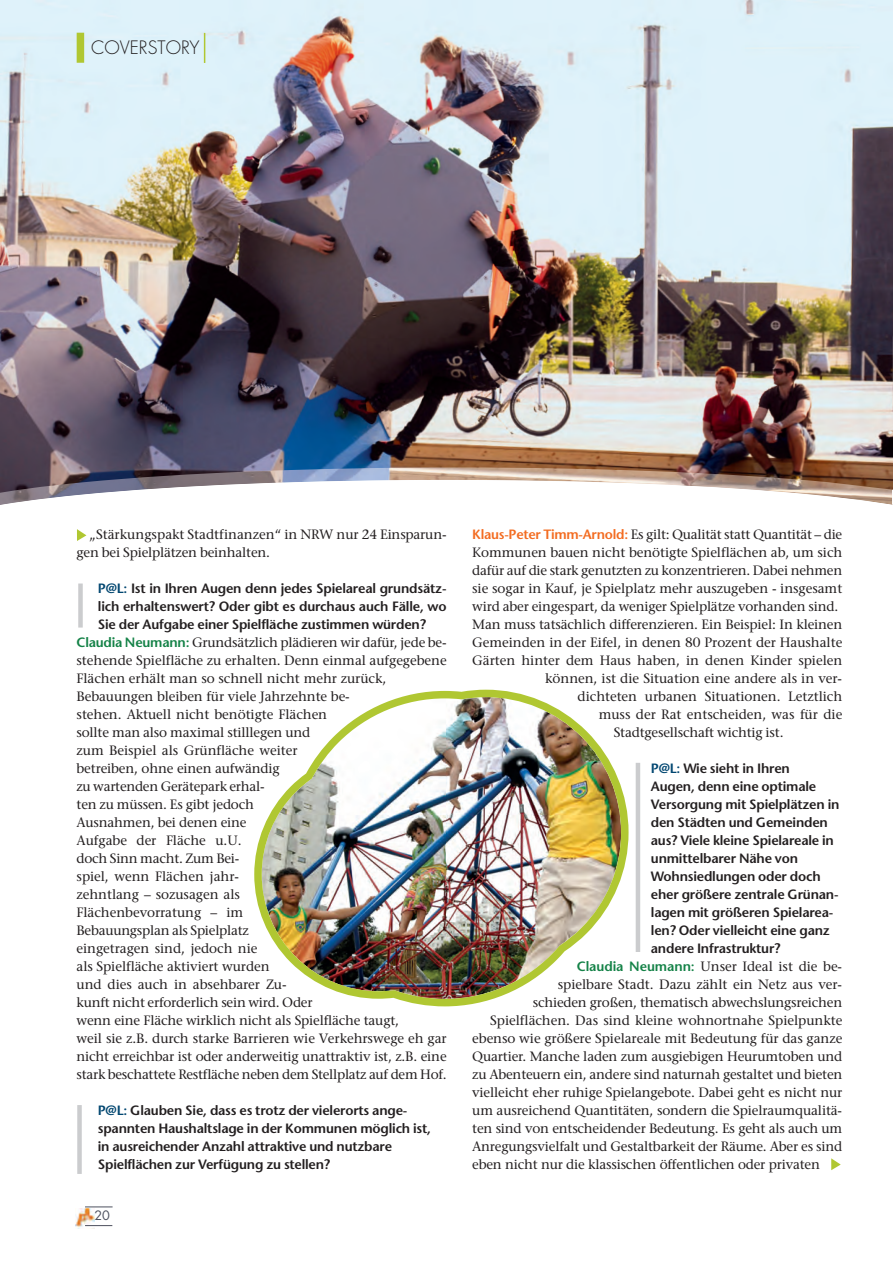
<style>
.page{position:relative;width:893px;height:1262px;background:#fff}
.page>*{position:absolute;margin:0;border:0;box-sizing:border-box;transform-origin:0 0}
.t1{font:300 18px "Futura";color:#231f20}
.t2{font:13.5px/18px "Stone Serif";letter-spacing:-.01em;color:#231f20}
.t3{font:600 13.5px/18px "Stone Sans";letter-spacing:-.015em;color:#231f20}
.t4{font:12.6px "Futura";color:#4d515e}
.s1{color:#004670}
.s2{font-family:"Stone Sans";font-weight:600;color:#148247}
.s3{font-family:"Stone Sans";font-weight:600;color:#f36c21}
</style>
<div class="page">
<img style="left:76px;top:1208px;width:18px;height:20px">
<svg style="left:85px;top:1206px;width:28px;height:1px"></svg>
<svg style="left:85px;top:1225px;width:27px;height:1px"></svg>
<img style="left:0;top:0;width:892px;height:467px">
<img style="left:0;top:467px;width:892px;height:13px">
<svg style="left:0;top:480px;width:892px;height:9px"></svg>
<svg style="left:0;top:489px;width:892px;height:52px"></svg>
<div style="left:66px;top:528px;width:9px;height:11px;background:#fff"></div>
<svg style="left:831px;top:1158px;width:9px;height:12px"></svg>
<img style="left:254px;top:689px;width:374px;height:317px">
<hr style="left:204px;top:33px;width:1px;height:30px;background:#b0c732">
<div style="left:77px;top:33px;width:7px;height:30px;background:#b0c732"></div>
<div style="left:78px;top:583px;width:5px;height:44px;background:#cbccce"></div>
<div style="left:77px;top:1105px;width:5px;height:68px;background:#cbccce"></div>
<div style="left:635px;top:763px;width:5px;height:189px;background:#cbccce"></div>
<h1 class="t1" style="left:91px;top:38px;width:110px">COVERSTORY</h1>
<p class="t2" style="left:77px;top:526px;width:371px;text-indent:13px">„Stärkungspakt Stadtfinanzen“ in NRW nur 24 Einsparun&shy;gen bei Spielplätzen beinhalten.</p>
<p class="t3" style="left:98px;top:580px;width:350px;text-align:justify"><span class="s1">P@L:</span> Ist in Ihren Augen denn jedes Spielareal grundsätz&shy;lich erhaltenswert? Oder gibt es durchaus auch Fälle, wo Sie der Aufgabe einer Spielfläche zustimmen würden?</p>
<p class="t2" style="left:77px;top:634px;width:371px"><span class="s2">Claudia Neumann:</span> Grundsätzlich plädieren wir dafür, jede be&shy;stehende Spielfläche zu erhalten. Denn einmal aufgegebene Flächen erhält man so schnell nicht mehr zurück, Bebauungen bleiben für viele Jahrzehnte be-<br>stehen. Aktuell nicht benötigte Flächen<br>sollte man also maximal stilllegen und<br>zum Beispiel als Grünfläche weiter<br>betreiben, ohne einen aufwändig<br>zu wartenden Gerätepark erhal-<br>ten zu müssen. Es gibt jedoch<br>Ausnahmen, bei denen eine<br>Aufgabe der Fläche u.U.<br>doch Sinn macht. Zum Bei-<br>spiel, wenn Flächen jahr-<br>zehntlang – sozusagen als<br>Flächenbevorratung – im<br>Bebauungsplan als Spielplatz<br>eingetragen sind, jedoch nie<br>als Spielfläche aktiviert wurden<br>und dies auch in absehbarer Zu-<br>kunft nicht erforderlich sein wird. Oder<br>wenn eine Fläche wirklich nicht als Spielfläche taugt,<br>weil sie z.B. durch starke Barrieren wie Verkehrswege eh gar nicht erreichbar ist oder anderweitig unattraktiv ist, z.B. eine stark beschattete Restfläche neben dem Stellplatz auf dem Hof.</p>
<p class="t3" style="left:98px;top:1102px;width:335px"><span class="s1">P@L:</span> Glauben Sie, dass es trotz der vielerorts ange&shy;spannten Haushaltslage in der Kommunen möglich ist, in ausreichender Anzahl attraktive und nutzbare Spielflächen zur Verfügung zu stellen?</p>
<p class="t4" style="left:94px;top:1208px;width:17px">20</p>
<p class="t2" style="left:472px;top:526px;width:371px"><span class="s3">Klaus-Peter Timm-Arnold:</span> Es gilt: Qualität statt Quantität – die</p>
<p class="t2" style="left:472px;top:544px;width:371px">Kommunen bauen nicht benötigte Spielflächen ab, um sich</p>
<p class="t2" style="left:472px;top:562px;width:371px">dafür auf die stark genutzten zu konzentrieren. Dabei nehmen</p>
<p class="t2" style="left:472px;top:580px;width:371px">sie sogar in Kauf, je Spielplatz mehr auszugeben - insgesamt</p>
<p class="t2" style="left:472px;top:598px;width:367px">wird aber eingespart, da weniger Spielplätze vorhanden sind.</p>
<p class="t2" style="left:472px;top:616px;width:371px">Man muss tatsächlich differenzieren. Ein Beispiel: In kleinen</p>
<p class="t2" style="left:472px;top:634px;width:371px">Gemeinden in der Eifel, in denen 80 Prozent der Haushalte</p>
<p class="t2" style="left:472px;top:652px;width:371px">Gärten hinter dem Haus haben, in denen Kinder spielen</p>
<p class="t2" style="left:545px;top:670px;width:298px">können, ist die Situation eine andere als in ver-</p>
<p class="t2" style="left:577px;top:688px;width:266px">dichteten urbanen Situationen. Letztlich</p>
<p class="t2" style="left:598px;top:706px;width:245px">muss der Rat entscheiden, was für die</p>
<p class="t2" style="left:613px;top:724px;width:171px">Stadtgesellschaft wichtig ist.</p>
<p class="t3" style="left:651px;top:760px;width:190px"><span class="s1">P@L:</span> Wie sieht in Ihren<br>Augen, denn eine optimale<br>Versorgung mit Spielplätzen in den Städten und Gemeinden aus? Viele kleine Spielareale in unmittelbarer Nähe von<br>Wohnsiedlungen oder doch eher größere zentrale Grünan&shy;lagen mit größeren Spielarea&shy;len? Oder vielleicht eine ganz andere Infrastruktur?</p>
<p class="t2" style="left:576px;top:958px;width:267px"><span class="s2">Claudia Neumann:</span> Unser Ideal ist die be-</p>
<p class="t2" style="left:557px;top:976px;width:286px">spielbare Stadt. Dazu zählt ein Netz aus ver-</p>
<p class="t2" style="left:532px;top:994px;width:311px">schieden großen, thematisch abwechslungsreichen</p>
<p class="t2" style="left:490px;top:1012px;width:353px">Spielflächen. Das sind kleine wohnortnahe Spielpunkte</p>
<p class="t2" style="left:472px;top:1030px;width:371px">ebenso wie größere Spielareale mit Bedeutung für das ganze</p>
<p class="t2" style="left:472px;top:1048px;width:371px">Quartier. Manche laden zum ausgiebigen Heurumtoben und</p>
<p class="t2" style="left:472px;top:1066px;width:371px">zu Abenteuern ein, andere sind naturnah gestaltet und bieten</p>
<p class="t2" style="left:472px;top:1084px;width:371px">vielleicht eher ruhige Spielangebote. Dabei geht es nicht nur</p>
<p class="t2" style="left:472px;top:1102px;width:371px">um ausreichend Quantitäten, sondern die Spielraumqualitä-</p>
<p class="t2" style="left:472px;top:1120px;width:371px">ten sind von entscheidender Bedeutung. Es geht als auch um</p>
<p class="t2" style="left:472px;top:1138px;width:371px">Anregungsvielfalt und Gestaltbarkeit der Räume. Aber es sind</p>
<p class="t2" style="left:472px;top:1156px;width:349px">eben nicht nur die klassischen öffentlichen oder privaten</p>
</div>
